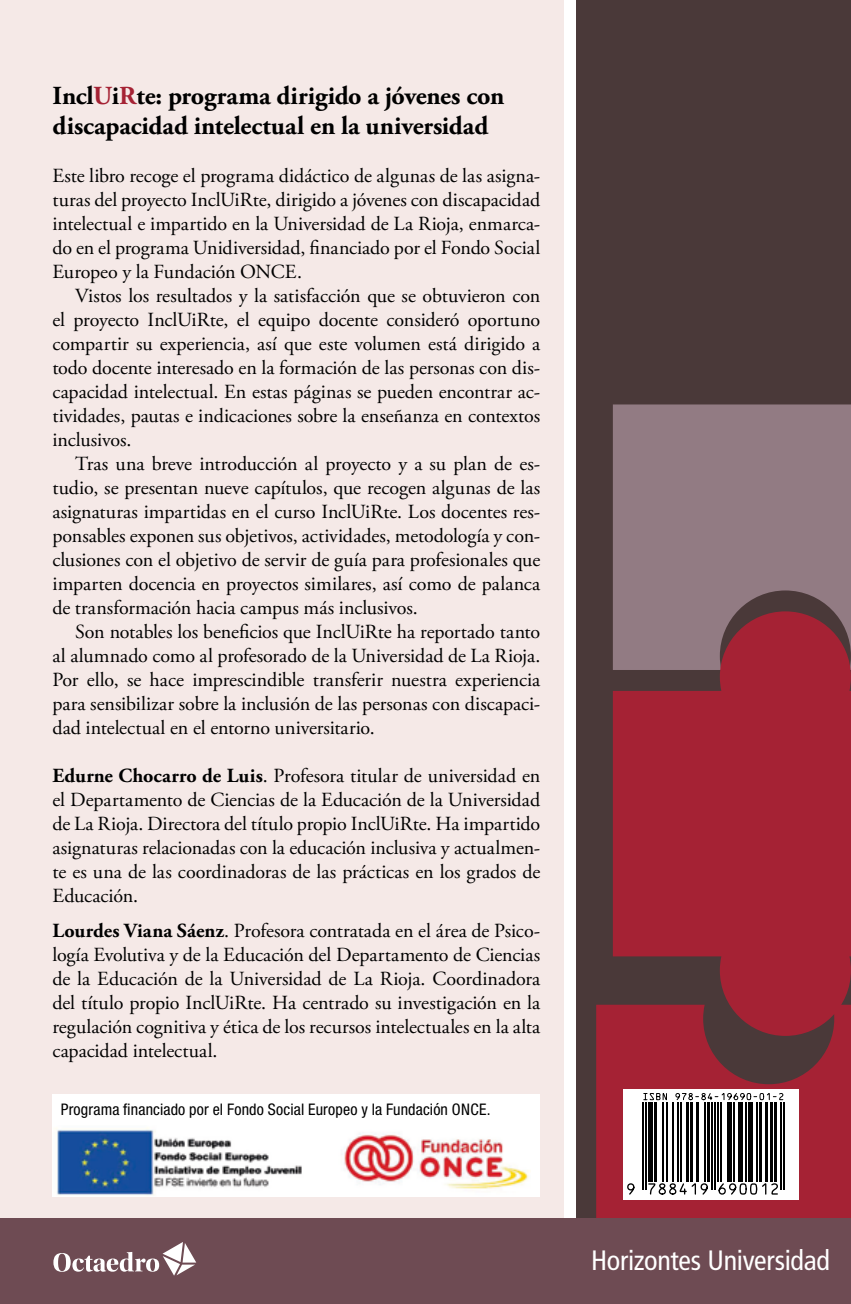
<style>
.page{position:relative;width:851px;height:1304px;background:#fff}
.page>*{position:absolute;margin:0;border:0;box-sizing:border-box;transform-origin:0 0}
.t1{font:condensed 28px "Frutiger LT Std";letter-spacing:-.01em;color:#fff}
.t2{font:700 26px/30px "Adobe Garamond Pro";letter-spacing:-.005em;color:#000}
.t3{font:20px/24px "Adobe Garamond Pro";color:#000;text-align:justify}
.t4{font:condensed 16px "Helvetica Neue LT Std";letter-spacing:.01em;color:#000}
.s1{color:#a52234}
.s2{font-weight:700}
</style>
<div class="page">
<div style="left:556px;top:0;width:294px;height:1230px;background:#4a3939"></div>
<div style="left:613px;top:404px;width:237px;height:207px;background:#927b83"></div>
<svg style="left:596px;top:1005px;width:254px;height:214px;fill:#a52234"></svg>
<svg style="left:612px;top:611px;width:238px;height:425px;background:#992a39"></svg>
<div style="left:0;top:0;width:570px;height:1304px;background:#f5e9e7"></div>
<div style="left:564px;top:0;width:12px;height:1219px;background:#fff"></div>
<div style="left:0;top:1219px;width:850px;height:85px;background:#6e4b53"></div>
<div style="left:622px;top:1089px;width:176px;height:111px;background:#fff"></div>
<hr style="left:642px;top:1102px;width:1px;height:87px;background:#000">
<hr style="left:645px;top:1102px;width:1px;height:87px;background:#000">
<hr style="left:648px;top:1102px;width:4px;height:80px;background:#000">
<hr style="left:654px;top:1102px;width:3px;height:80px;background:#000">
<hr style="left:661px;top:1102px;width:2px;height:80px;background:#000">
<hr style="left:666px;top:1102px;width:1px;height:80px;background:#000">
<hr style="left:672px;top:1102px;width:1px;height:80px;background:#000">
<hr style="left:676px;top:1102px;width:2px;height:80px;background:#000">
<hr style="left:679px;top:1102px;width:2px;height:80px;background:#000">
<hr style="left:685px;top:1102px;width:3px;height:80px;background:#000">
<hr style="left:690px;top:1102px;width:3px;height:80px;background:#000">
<hr style="left:696px;top:1102px;width:3px;height:80px;background:#000">
<hr style="left:703px;top:1102px;width:2px;height:80px;background:#000">
<hr style="left:706px;top:1102px;width:3px;height:80px;background:#000">
<hr style="left:711px;top:1102px;width:1px;height:87px;background:#000">
<hr style="left:714px;top:1102px;width:1px;height:87px;background:#000">
<hr style="left:717px;top:1102px;width:1px;height:80px;background:#000">
<hr style="left:720px;top:1102px;width:1px;height:80px;background:#000">
<div style="left:727px;top:1102px;width:5px;height:80px;background:#000"></div>
<hr style="left:733px;top:1102px;width:2px;height:80px;background:#000">
<hr style="left:738px;top:1102px;width:4px;height:80px;background:#000">
<hr style="left:745px;top:1102px;width:2px;height:80px;background:#000">
<div style="left:748px;top:1102px;width:5px;height:80px;background:#000"></div>
<hr style="left:756px;top:1102px;width:1px;height:80px;background:#000">
<hr style="left:759px;top:1102px;width:3px;height:80px;background:#000">
<hr style="left:765px;top:1102px;width:3px;height:80px;background:#000">
<hr style="left:769px;top:1102px;width:3px;height:80px;background:#000">
<hr style="left:774px;top:1102px;width:3px;height:80px;background:#000">
<hr style="left:780px;top:1102px;width:1px;height:87px;background:#000">
<hr style="left:783px;top:1102px;width:1px;height:87px;background:#000">
<svg style="left:627px;top:1182px;width:151px;height:13px"></svg>
<svg style="left:643px;top:1093px;width:140px;height:8px"></svg>
<svg style="left:53px;top:1242px;width:143px;height:34px"></svg>
<div style="left:52px;top:1094px;width:488px;height:102px;background:#fff"></div>
<img style="left:56px;top:1128px;width:473px;height:67px">
<h2 class="t2" style="left:52px;top:81px;width:453px">Incl<span class="s1">U</span>i<span class="s1">R</span>te: programa dirigido a jóvenes con discapacidad intelectual en la universidad</h2>
<p class="t3" style="left:52px;top:164px;width:489px">Este libro recoge el programa didáctico de algunas de las asigna&shy;turas del proyecto InclUiRte, dirigido a jóvenes con discapacidad intelectual e impartido en la Universidad de La Rioja, enmarca&shy;do en el programa Unidiversidad, financiado por el Fondo Social Europeo y la Fundación ONCE.</p>
<p class="t3" style="left:52px;top:284px;width:489px;text-indent:23px">Vistos los resultados y la satisfacción que se obtuvieron con el proyecto InclUiRte, el equipo docente consideró oportuno compartir su experiencia, así que este volumen está dirigido a todo docente interesado en la formación de las personas con dis&shy;capacidad intelectual. En estas páginas se pueden encontrar ac&shy;tividades, pautas e indicaciones sobre la enseñanza en contextos inclusivos.</p>
<p class="t3" style="left:52px;top:452px;width:489px;text-indent:23px">Tras una breve introducción al proyecto y a su plan de es&shy;tudio, se presentan nueve capítulos, que recogen algunas de las asignaturas impartidas en el curso InclUiRte. Los docentes res&shy;ponsables exponen sus objetivos, actividades, metodología y con&shy;clusiones con el objetivo de servir de guía para profesionales que imparten docencia en proyectos similares, así como de palanca de transformación hacia campus más inclusivos.</p>
<p class="t3" style="left:52px;top:620px;width:489px;text-indent:23px">Son notables los beneficios que InclUiRte ha reportado tanto al alumnado como al profesorado de la Universidad de La Rioja.<br>Por ello, se hace imprescindible transferir nuestra experiencia para sensibilizar sobre la inclusión de las personas con discapaci&shy;dad intelectual en el entorno universitario.</p>
<p class="t3" style="left:52px;top:764px;width:489px"><span class="s2">Edurne Chocarro de Luis</span>. Profesora titular de universidad en el Departamento de Ciencias de la Educación de la Universidad de La Rioja. Directora del título propio InclUiRte. Ha impartido asignaturas relacionadas con la educación inclusiva y actualmen&shy;te es una de las coordinadoras de las prácticas en los grados de Educación.</p>
<p class="t3" style="left:52px;top:920px;width:489px"><span class="s2">Lourdes Viana Sáenz</span>. Profesora contratada en el área de Psico&shy;logía Evolutiva y de la Educación del Departamento de Ciencias de la Educación de la Universidad de La Rioja. Coordinadora del título propio InclUiRte. Ha centrado su investigación en la regulación cognitiva y ética de los recursos intelectuales en la alta capacidad intelectual.</p>
<p class="t4" style="left:61px;top:1100px;width:431px">Programa financiado por el Fondo Social Europeo y la Fundación ONCE.</p>
<h1 class="t1" style="left:591px;top:1244px;width:240px">Horizontes Universidad</h1>
</div>
